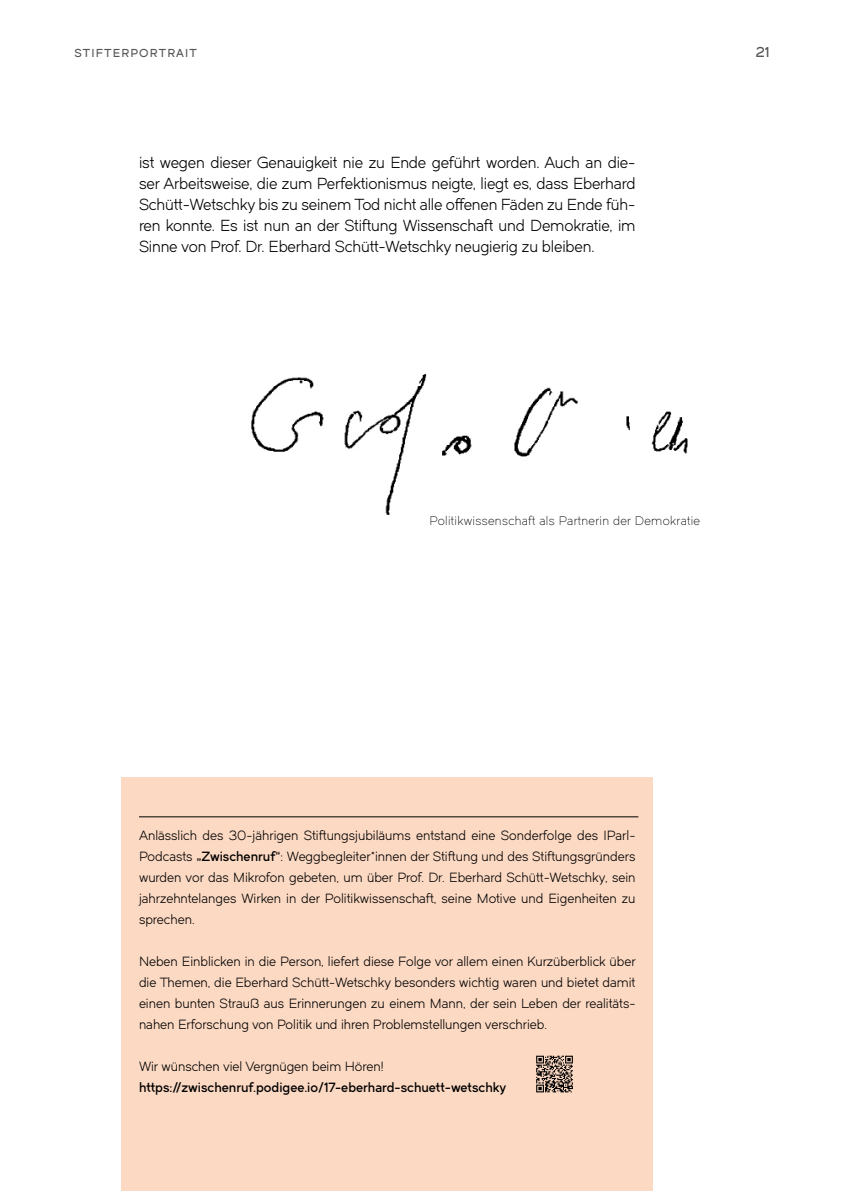
<style>
.page{position:relative;width:844px;height:1191px;background:#fff}
.page>*{position:absolute;margin:0;border:0;box-sizing:border-box;transform-origin:0 0}
.t1{font:15.75px/21px "Dual 400";letter-spacing:-.01em;color:#000;text-align:justify}
.t2{font:14px "Dual 600";color:#575756}
.t3{font:13.12px/21px "Dual 400";color:#000;text-align:justify}
.t4{font:13.12px "Dual 600";color:#000}
.t5{font:12.25px "Dual 300";letter-spacing:.03em;color:#000}
.t6{font:11.38px "Dual 600";letter-spacing:.1em;color:#575756}
.s1{font-family:"Dual 600"}
</style>
<div class="page">
<div style="left:122px;top:777px;width:530px;height:414px;background:#fcd9c3"></div>
<hr style="left:139px;top:816px;width:499px;height:1px;background:#000">
<img style="left:251px;top:374px;width:437px;height:141px">
<svg style="left:536px;top:1055px;width:36px;height:37px"></svg>
<p class="t6" style="left:74px;top:46px;width:124px">STIFTERPORTRAIT</p>
<p class="t1" style="left:139px;top:152px;width:498px">ist wegen dieser Genauigkeit nie zu Ende geführt worden. Auch an die&shy;ser Arbeitsweise, die zum Perfektionismus neigte, liegt es, dass Eberhard Schütt-Wetschky bis zu seinem Tod nicht alle offenen Fäden zu Ende füh&shy;ren konnte. Es ist nun an der Stiftung Wissenschaft und Demokratie, im Sinne von Prof. Dr. Eberhard Schütt-Wetschky neugierig zu bleiben.</p>
<p class="t2" style="left:755px;top:44px;width:15px">21</p>
<p class="t5" style="left:429px;top:513px;width:272px">Politikwissenschaft als Partnerin der Demokratie</p>
<p class="t3" style="left:139px;top:825px;width:498px">Anlässlich des 30-jährigen Stiftungsjubiläums entstand eine Sonderfolge des IParl-Podcasts <span class="s1">„Zwischenruf“</span>: Weggbegleiter*innen der Stiftung und des Stiftungsgründers wurden vor das Mikrofon gebeten, um über Prof. Dr. Eberhard Schütt-Wetschky, sein jahrzehntelanges Wirken in der Politikwissenschaft, seine Motive und Eigenheiten zu sprechen.</p>
<p class="t3" style="left:139px;top:951px;width:498px">Neben Einblicken in die Person, liefert diese Folge vor allem einen Kurzüberblick über die Themen, die Eberhard Schütt-Wetschky besonders wichtig waren und bietet damit einen bunten Strauß aus Erinnerungen zu einem Mann, der sein Leben der realitäts&shy;nahen Erforschung von Politik und ihren Problemstellungen verschrieb.</p>
<p class="t3" style="left:139px;top:1056px;width:246px">Wir wünschen viel Vergnügen beim Hören!</p>
<p class="t4" style="left:139px;top:1079px;width:369px">https://zwischenruf.podigee.io/17-eberhard-schuett-wetschky</p>
</div>
